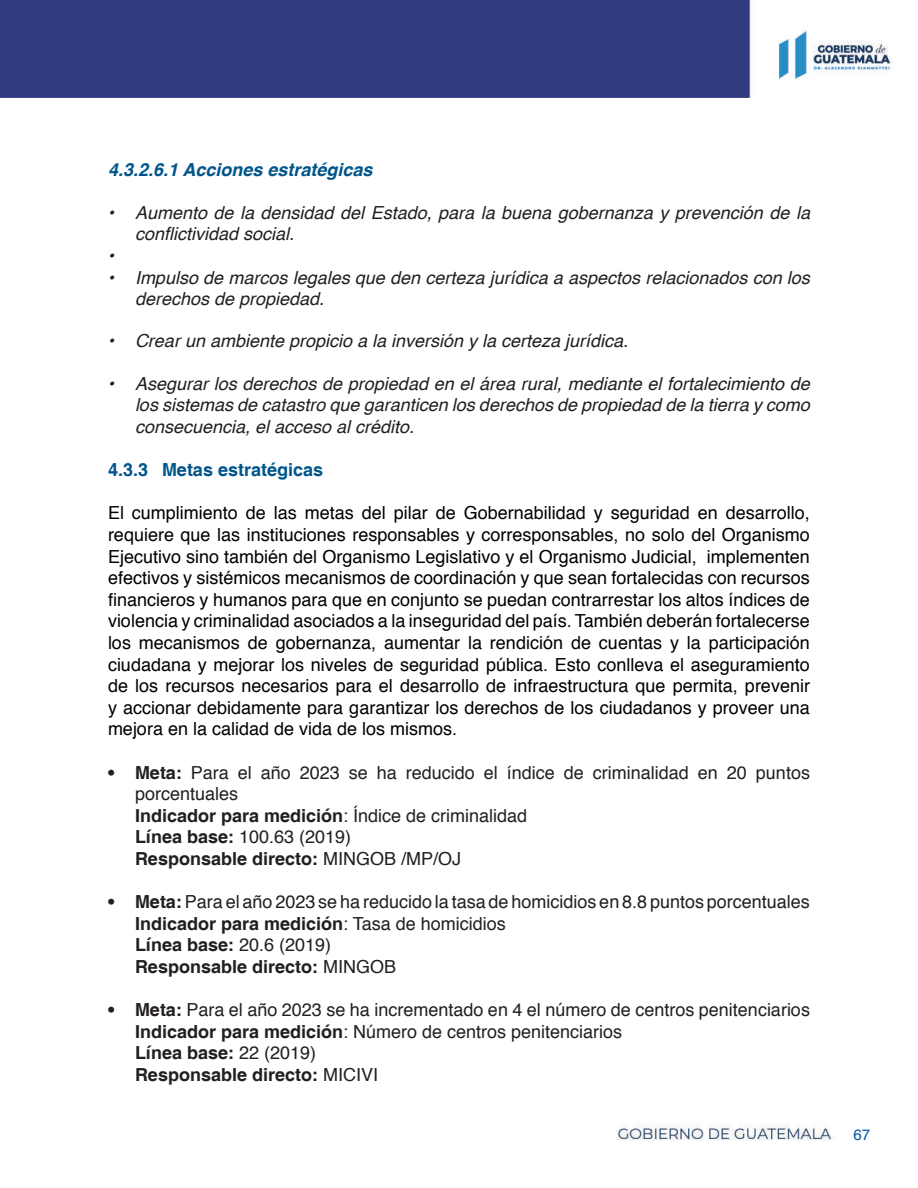
<style>
.page{position:relative;width:918px;height:1188px;background:#fff}
.page>*{position:absolute;margin:0;border:0;box-sizing:border-box;transform-origin:0 0}
.t1{font:18px/21.6px "Helvetica";color:#000;text-align:justify}
.t2{font:18px/21.6px "Helvetica";color:#231f20}
.t3{font:italic 18px/21.6px "Helvetica";color:#231f20}
.t4{font:italic 700 18px "Helvetica";color:#00558b}
.t5{font:700 18px "Helvetica";color:#00558b}
.t6{font:15px "Helvetica";color:#0155a5}
.s1{font-weight:700}
</style>
<div class="page">
<img style="left:0;top:0;width:893px;height:1141px">
<p class="t4" style="left:108px;top:154px;width:266px">4.3.2.6.1 Acciones estratégicas</p>
<p class="t3" style="left:108px;top:202px;width:704px">• Aumento de la densidad del Estado, para la buena gobernanza y prevención de la</p>
<p class="t3" style="left:135px;top:224px;width:161px">conflictividad social.</p>
<p class="t3" style="left:108px;top:245px;width:8px">•</p>
<p class="t3" style="left:135px;top:267px;width:676px;text-indent:-27px">• Impulso de marcos legales que den certeza jurídica a aspectos relacionados con los derechos de propiedad.</p>
<p class="t3" style="left:108px;top:331px;width:522px">• Crear un ambiente propicio a la inversión y la certeza jurídica.</p>
<p class="t3" style="left:135px;top:373px;width:676px;text-align:justify;text-indent:-27px">• Asegurar los derechos de propiedad en el área rural, mediante el fortalecimiento de los sistemas de catastro que garanticen los derechos de propiedad de la tierra y como consecuencia, el acceso al crédito.</p>
<p class="t5" style="left:108px;top:459px;width:217px">4.3.3 Metas estratégicas</p>
<p class="t1" style="left:108px;top:503px;width:704px">El cumplimiento de las metas del pilar de Gobernabilidad y seguridad en desarrollo, requiere que las instituciones responsables y corresponsables, no solo del Organismo Ejecutivo sino también del Organismo Legislativo y el Organismo Judicial, implementen efectivos y sistémicos mecanismos de coordinación y que sean fortalecidas con recursos financieros y humanos para que en conjunto se puedan contrarrestar los altos índices de violencia y criminalidad asociados a la inseguridad del país. También deberán fortalecerse los mecanismos de gobernanza, aumentar la rendición de cuentas y la participación ciudadana y mejorar los niveles de seguridad pública. Esto conlleva el aseguramiento de los recursos necesarios para el desarrollo de infraestructura que permita, prevenir y accionar debidamente para garantizar los derechos de los ciudadanos y proveer una mejora en la calidad de vida de los mismos.</p>
<p class="t2" style="left:135px;top:762px;width:677px;text-indent:-27px"><span class="s1">• Meta:</span> Para el año 2023 se ha reducido el índice de criminalidad en 20 puntos porcentuales<br><span class="s1">Indicador para medición</span>: Índice de criminalidad<br><span class="s1">Línea base:</span> 100.63 (2019)<br><span class="s1">Responsable directo:</span> MINGOB /MP/OJ</p>
<p class="t2" style="left:135px;top:892px;width:676px;text-indent:-27px"><span class="s1">• Meta:</span> Para el año 2023 se ha reducido la tasa de homicidios en 8.8 puntos porcentuales <span class="s1">Indicador para medición</span>: Tasa de homicidios<br><span class="s1">Línea base:</span> 20.6 (2019)<br><span class="s1">Responsable directo:</span> MINGOB</p>
<p class="t2" style="left:135px;top:1000px;width:677px;text-indent:-27px"><span class="s1">• Meta:</span> Para el año 2023 se ha incrementado en 4 el número de centros penitenciarios <span class="s1">Indicador para medición</span>: Número de centros penitenciarios<br><span class="s1">Línea base:</span> 22 (2019)<br><span class="s1">Responsable directo:</span> MICIVI</p>
<p class="t6" style="left:853px;top:1123px;width:18px">67</p>
</div>
